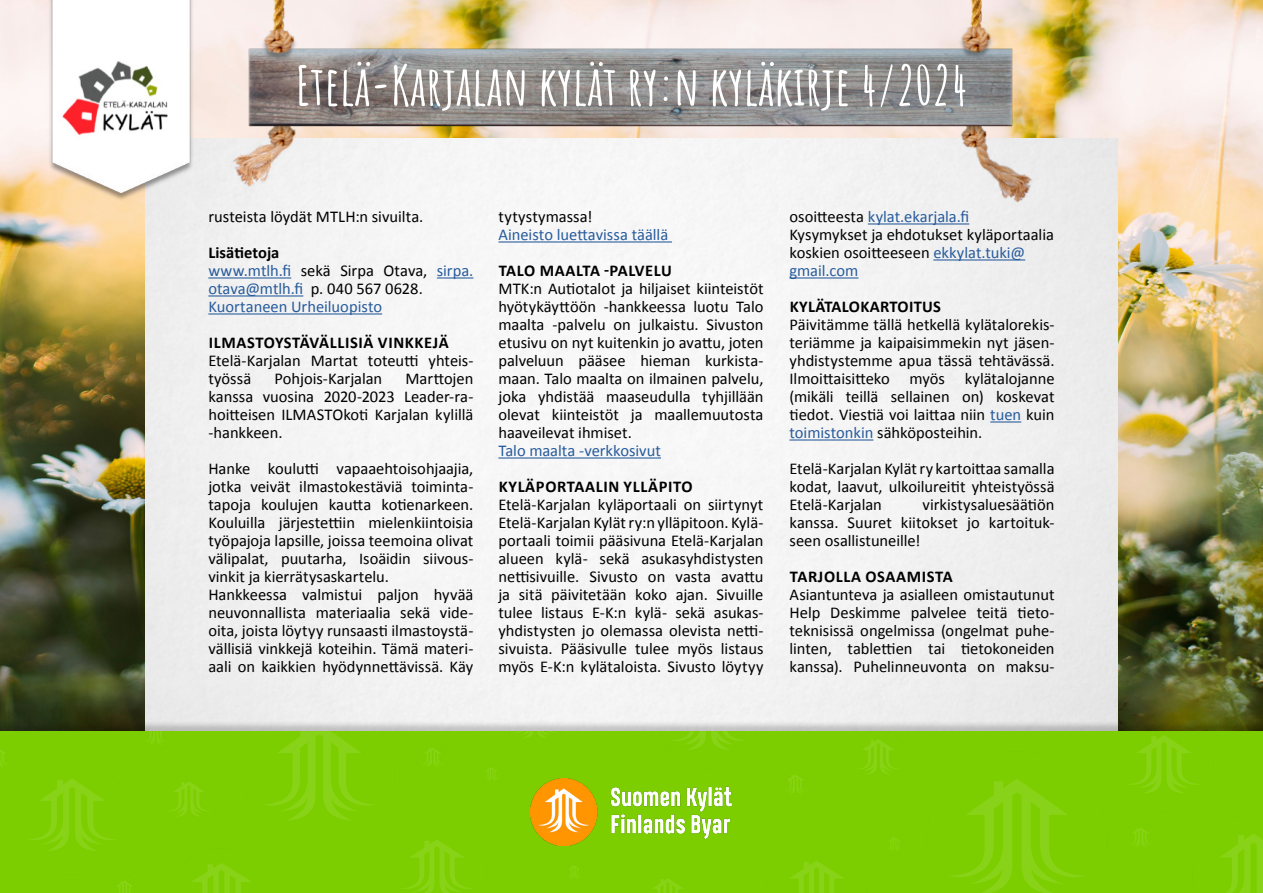
<style>
.page{position:relative;width:1263px;height:893px;background:#fff}
.page>*{position:absolute;margin:0;border:0;box-sizing:border-box;transform-origin:0 0}
.t1{font:700 54px "Amatic SC";color:#fff}
.t2{font:16.5px/18px "Calibri";letter-spacing:-.005em;color:#000;text-align:justify}
.t3{font:16.5px/18px "Calibri";color:#275b9b}
.t4{font:700 16.5px "Calibri";letter-spacing:.04em;color:#000}
.t5{font:700 16.5px "Calibri";letter-spacing:.02em;color:#000}
.s1{font-weight:700;color:#000}
.s2{color:#000}
.s3{color:#275b9b}
</style>
<div class="page">
<img style="left:0;top:0;width:1263px;height:720px">
<img style="left:0;top:0;width:145px;height:715px">
<div style="left:145px;top:213px;width:972px;height:507px;background:#f3f3f3"></div>
<img style="left:132px;top:0;width:999px;height:213px">
<img style="left:47px;top:0;width:148px;height:204px">
<div style="left:0;top:720px;width:1263px;height:173px;background:#000;opacity:.2"></div>
<div style="left:0;top:731px;width:1263px;height:162px;background:#7cce00"></div>
<img style="left:530px;top:779px;width:202px;height:67px">
<img style="left:902px;top:726px;width:227px;height:167px">
<img style="left:172px;top:782px;width:34px;height:34px">
<img style="left:861px;top:731px;width:53px;height:61px">
<img style="left:653px;top:878px;width:30px;height:15px">
<img style="left:516px;top:731px;width:39px;height:7px">
<img style="left:1120px;top:824px;width:28px;height:32px">
<img style="left:787px;top:775px;width:16px;height:18px">
<img style="left:890px;top:834px;width:18px;height:23px">
<img style="left:570px;top:866px;width:9px;height:12px">
<img style="left:487px;top:768px;width:9px;height:12px">
<img style="left:424px;top:748px;width:16px;height:18px">
<img style="left:119px;top:888px;width:11px;height:5px">
<img style="left:147px;top:731px;width:17px;height:13px">
<img style="left:266px;top:731px;width:107px;height:89px">
<img style="left:402px;top:840px;width:70px;height:53px">
<img style="left:646px;top:731px;width:98px;height:49px">
<img style="left:0;top:750px;width:132px;height:138px">
<img style="left:192px;top:863px;width:59px;height:30px">
<img style="left:790px;top:861px;width:53px;height:32px">
<img style="left:1221px;top:834px;width:42px;height:59px">
<img style="left:1101px;top:731px;width:97px;height:93px">
<hr style="left:208px;top:277px;width:83px;height:2px;background:#275b9b">
<hr style="left:437px;top:277px;width:36px;height:2px;background:#275b9b">
<hr style="left:208px;top:295px;width:95px;height:2px;background:#275b9b">
<hr style="left:208px;top:313px;width:174px;height:2px;background:#275b9b">
<hr style="left:498px;top:241px;width:174px;height:2px;background:#275b9b">
<hr style="left:498px;top:457px;width:163px;height:2px;background:#275b9b">
<hr style="left:868px;top:223px;width:101px;height:2px;background:#275b9b">
<hr style="left:933px;top:259px;width:92px;height:2px;background:#275b9b">
<hr style="left:789px;top:277px;width:69px;height:2px;background:#275b9b">
<hr style="left:990px;top:421px;width:31px;height:2px;background:#275b9b">
<hr style="left:789px;top:439px;width:84px;height:2px;background:#275b9b">
<h1 class="t1" style="left:296px;top:44px;width:673px">Etelä-Karjalan kylät ry:n kyläkirje 4/2024</h1>
<p class="t2" style="left:208px;top:207px;width:217px">rusteista löydät MTLH:n sivuilta.</p>
<p class="t3" style="left:208px;top:243px;width:267px"><span class="s1">Lisätietoja<br></span>www.mtlh.fi <span class="s2">sekä Sirpa Otava,</span> sirpa. otava@mtlh.fi <span class="s2">p. 040 567 0628.<br></span>Kuortaneen Urheiluopisto</p>
<p class="t4" style="left:209px;top:331px;width:241px">ILMASTOYSTÄVÄLLISIÄ VINKKEJÄ</p>
<p class="t2" style="left:208px;top:351px;width:267px">Etelä-Karjalan Martat toteutti yhteis&shy;työssä</p>
<p class="t2" style="left:275px;top:369px;width:109px">Pohjois-Karjalan</p>
<p class="t2" style="left:208px;top:369px;width:267px;text-indent:197px">Marttojen kanssa vuosina 2020-2023 Leader-ra&shy;hoitteisen ILMASTOkoti Karjalan kylillä -hankkeen.</p>
<p class="t2" style="left:208px;top:459px;width:267px;text-align:left">Hanke koulutti vapaaehtoisohjaajia, jotka veivät ilmastokestäviä toiminta&shy;tapoja koulujen kautta kotienarkeen.<br>Kouluilla järjestettiin mielenkiintoisia työpajoja lapsille, joissa teemoina olivat välipalat, puutarha, Isoäidin siivous&shy;vinkit ja kierrätysaskartelu.<br>Hankkeessa valmistui paljon hyvää neuvonnallista materiaalia sekä vide&shy;oita, joista löytyy runsaasti ilmastoystä&shy;vällisiä vinkkejä koteihin. Tämä materi&shy;aali on kaikkien hyödynnettävissä. Käy</p>
<p class="t2" style="left:498px;top:207px;width:96px">tytystymassa!</p>
<p class="t3" style="left:498px;top:225px;width:171px">Aineisto luettavissa täällä</p>
<p class="t4" style="left:499px;top:259px;width:175px">TALO MAALTA -PALVELU</p>
<p class="t2" style="left:498px;top:279px;width:267px">MTK:n Autiotalot ja hiljaiset kiinteistöt hyötykäyttöön -hankkeessa luotu Talo maalta -palvelu on julkaistu. Sivuston etusivu on nyt kuitenkin jo avattu, joten palveluun pääsee hieman kurkista&shy;maan. Talo maalta on ilmainen palvelu, joka yhdistää maaseudulla tyhjillään olevat kiinteistöt ja maallemuutosta haaveilevat ihmiset.</p>
<p class="t3" style="left:498px;top:441px;width:164px">Talo maalta -verkkosivut</p>
<p class="t4" style="left:499px;top:475px;width:195px">KYLÄPORTAALIN YLLÄPITO</p>
<p class="t2" style="left:498px;top:495px;width:267px">Etelä-Karjalan kyläportaali on siirtynyt Etelä-Karjalan Kylät ry:n ylläpitoon. Kylä&shy;portaali toimii pääsivuna Etelä-Karjalan alueen kylä- sekä asukasyhdistysten nettisivuille. Sivusto on vasta avattu ja sitä päivitetään koko ajan. Sivuille tulee listaus E-K:n kylä- sekä asukas&shy;yhdistysten jo olemassa olevista netti&shy;sivuista. Pääsivulle tulee myös listaus myös E-K:n kylätaloista. Sivusto löytyy</p>
<p class="t2" style="left:789px;top:207px;width:266px;text-align:left">osoitteesta <span class="s3">kylat.ekarjala.fi<br></span>Kysymykset ja ehdotukset kyläportaalia koskien osoitteeseen <span class="s3">ekkylat.tuki@ gmail.com</span></p>
<p class="t5" style="left:790px;top:295px;width:153px">KYLÄTALOKARTOITUS</p>
<p class="t2" style="left:789px;top:315px;width:267px">Päivitämme tällä hetkellä kylätalorekis&shy;teriämme ja kaipaisimmekin nyt jäsen&shy;yhdistystemme apua tässä tehtävässä.<br>Ilmoittaisitteko myös kylätalojanne (mikäli teillä sellainen on) koskevat tiedot. Viestiä voi laittaa niin <span class="s3">tuen</span> kuin <span class="s3">toimistonkin</span> sähköposteihin.</p>
<p class="t2" style="left:789px;top:459px;width:267px">Etelä-Karjalan Kylät ry kartoittaa samalla kodat, laavut, ulkoilureitit yhteistyössä Etelä-Karjalan</p>
<p class="t2" style="left:789px;top:495px;width:267px;text-indent:133px">virkistysaluesäätiön kanssa. Suuret kiitokset jo kartoituk&shy;seen osallistuneille!</p>
<p class="t4" style="left:790px;top:565px;width:164px">TARJOLLA OSAAMISTA</p>
<p class="t2" style="left:789px;top:585px;width:267px">Asiantunteva ja asialleen omistautunut Help Deskimme palvelee teitä tieto&shy;teknisissä ongelmissa (ongelmat puhe&shy;linten, tablettien tai tietokoneiden kanssa). Puhelinneuvonta on maksu-</p>
</div>
